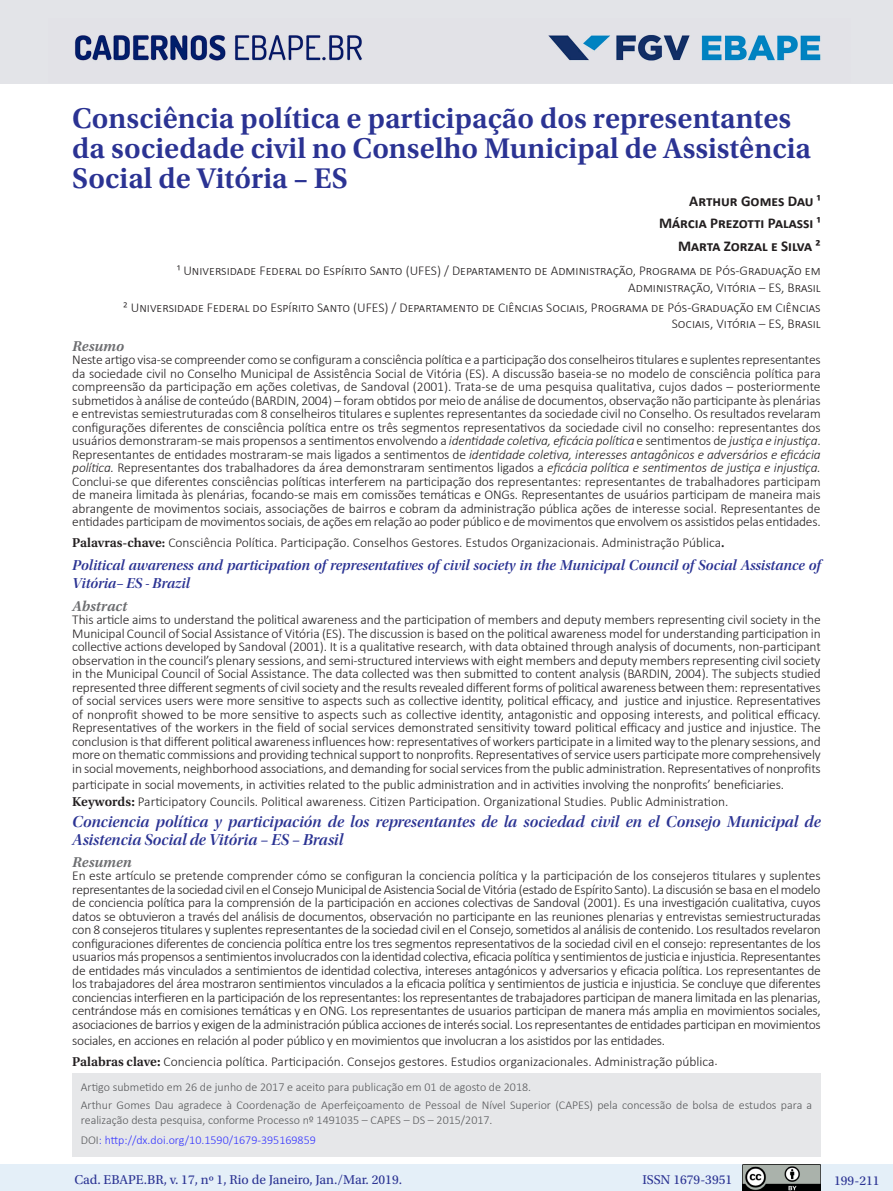
<style>
.page{position:relative;width:893px;height:1191px;background:#fff}
.page>*{position:absolute;margin:0;border:0;box-sizing:border-box;transform-origin:0 0}
._01_título_PT{font:600 30px/30px "Utopia Std";color:#2b3393}
._03_2_1_título_ESP{font:16.5px/18px "Utopia Std Semibold Disp It";color:#2b3393}
._03_3_1_título_IN{font:15px/18px "Utopia Std Semibold Disp It";color:#2b3393}
._02_autores{font:700 15px "Calibri";color:#231f20}
._03_0_titulo_resumo{font:italic 600 15px "Utopia Std";color:#6c6d70}
._03_3_2_resumo_IN{font:300 13.5px/13.5px "Calibri";letter-spacing:-.01em;color:#231f20;text-align:justify}
._03_2_2_resumo_ESP{font:300 13.5px/13.5px "Calibri";letter-spacing:-.02em;color:#231f20;text-align:justify}
._03_1_1_resumo_PT{font:300 13.5px/13.5px "Calibri";letter-spacing:-.015em;color:#231f20;text-align:justify}
._02_autores_-_tit{font:300 13.5px/16.2px "Calibri";color:#231f20;text-align:right}
._03_1_2_Keywords{font:300 13.5px "Calibri";color:#231f20}
._03_1_2_palavras-cha{font:300 13.5px "Calibri";color:#231f20}
.t1{font:13.5px "Utopia Std";color:#2b3393}
._06_3_nota_de_rodape{font:300 12px/14.4px "Calibri";color:#57585a}
._06_3_nota_de_rodape-2{font:300 12px "Calibri";color:#33f}
.s1{font-style:italic}
.s2{font-family:"Utopia Std";font-weight:600}
.s3{font-family:"Minion Pro";font-weight:700}
.s4{color:#57585a}
</style>
<div class="page">
<div style="left:0;top:0;width:893px;height:84px;background:#e3e4e8"></div>
<img style="left:74px;top:34px;width:747px;height:27px">
<div style="left:0;top:1164px;width:893px;height:27px;background:#e4eff8"></div>
<img style="left:743px;top:1164px;width:78px;height:27px">
<div style="left:72px;top:1073px;width:749px;height:83px;background:#e6e7e9"></div>
<p class="_01_título_PT" style="left:72px;top:104px;width:740px">Consciência política e participação dos representantes da sociedade civil no Conselho Municipal de Assistência<br>Social de Vitória – ES</p>
<p class="_02_autores" style="left:689px;top:191px;width:133px">Arthur Gomes Dau ¹</p>
<p class="_02_autores" style="left:659px;top:213px;width:163px">Márcia Prezotti Palassi ¹</p>
<p class="_02_autores" style="left:678px;top:235px;width:144px">Marta Zorzal e Silva ²</p>
<p class="_02_autores_-_tit" style="left:177px;top:263px;width:645px">¹ Universidade Federal do Espírito Santo (UFES) / Departamento de Administração, Programa de Pós-Graduação em<br>Administração, Vitória – ES, Brasil</p>
<p class="_02_autores_-_tit" style="left:123px;top:299px;width:699px">² Universidade Federal do Espírito Santo (UFES) / Departamento de Ciências Sociais, Programa de Pós-Graduação em Ciências<br>Sociais, Vitória – ES, Brasil</p>
<p class="_03_0_titulo_resumo" style="left:72px;top:337px;width:53px">Resumo</p>
<p class="_03_1_1_resumo_PT" style="left:72px;top:353px;width:750px">Neste artigo visa-se compreender como se configuram a consciência política e a participação dos conselheiros titulares e suplentes representantes da sociedade civil no Conselho Municipal de Assistência Social de Vitória (ES). A discussão baseia-se no modelo de consciência política para compreensão da participação em ações coletivas, de Sandoval (2001). Trata-se de uma pesquisa qualitativa, cujos dados – posteriormente submetidos à análise de conteúdo (BARDIN, 2004) – foram obtidos por meio de análise de documentos, observação não participante às plenárias e entrevistas semiestruturadas com 8 conselheiros titulares e suplentes representantes da sociedade civil no Conselho. Os resultados revelaram configurações diferentes de consciência política entre os três segmentos representativos da sociedade civil no conselho: representantes dos usuários demonstraram-se mais propensos a sentimentos envolvendo a <span class="s1">identidade coletiva, eficácia política</span> e sentimentos de <span class="s1">justiça e injustiça</span>.<br>Representantes de entidades mostraram-se mais ligados a sentimentos de <span class="s1">identidade coletiva, interesses antagônicos e adversários e eficácia política.</span> Representantes dos trabalhadores da área demonstraram sentimentos ligados a <span class="s1">eficácia política e sentimentos de justiça e injustiça.<br></span>Conclui-se que diferentes consciências políticas interferem na participação dos representantes: representantes de trabalhadores participam de maneira limitada às plenárias, focando-se mais em comissões temáticas e ONGs. Representantes de usuários participam de maneira mais abrangente de movimentos sociais, associações de bairros e cobram da administração pública ações de interesse social. Representantes de entidades participam de movimentos sociais, de ações em relação ao poder público e de movimentos que envolvem os assistidos pelas entidades.</p>
<p class="_03_1_2_Keywords" style="left:72px;top:534px;width:654px"><span class="s2">Palavras-chave</span><span class="s3">:</span> Consciência Política. Participação. Conselhos Gestores. Estudos Organizacionais. Administração Pública<span class="s3">.</span></p>
<p class="_03_3_1_título_IN" style="left:72px;top:557px;width:750px">Political awareness and participation of representatives of civil society in the Municipal Council of Social Assistance of<br>Vitória– ES - Brazil</p>
<p class="_03_0_titulo_resumo" style="left:72px;top:597px;width:57px">Abstract</p>
<p class="_03_3_2_resumo_IN" style="left:72px;top:613px;width:750px">This article aims to understand the political awareness and the participation of members and deputy members representing civil society in the Municipal Council of Social Assistance of Vitória (ES). The discussion is based on the political awareness model for understanding participation in collective actions developed by Sandoval (2001). It is a qualitative research, with data obtained through analysis of documents, non-participant observation in the council’s plenary sessions, and semi-structured interviews with eight members and deputy members representing civil society in the Municipal Council of Social Assistance. The data collected was then submitted to content analysis (BARDIN, 2004). The subjects studied represented three different segments of civil society and the results revealed different forms of political awareness between them: representatives of social services users were more sensitive to aspects such as collective identity, political efficacy, and justice and injustice. Representatives of nonprofit showed to be more sensitive to aspects such as collective identity, antagonistic and opposing interests, and political efficacy.<br>Representatives of the workers in the field of social services demonstrated sensitivity toward political efficacy and justice and injustice. The conclusion is that different political awareness influences how: representatives of workers participate in a limited way to the plenary sessions, and more on thematic commissions and providing technical support to nonprofits. Representatives of service users participate more comprehensively in social movements, neighborhood associations, and demanding for social services from the public administration. Representatives of nonprofits</p>
<p class="_03_3_2_resumo_IN" style="left:72px;top:778px;width:713px">participate in social movements, in activities related to the public administration and in activities involving the nonprofits’ beneficiaries.</p>
<p class="_03_3_2_resumo_IN" style="left:72px;top:794px;width:658px"><span class="s2">Keywords:</span> Participatory Councils. Political awareness. Citizen Participation. Organizational Studies. Public Administration.</p>
<p class="_03_2_1_título_ESP" style="left:72px;top:812px;width:750px">Conciencia política y participación de los representantes de la sociedad civil en el Consejo Municipal de<br>Asistencia Social de Vitória – ES – Brasil</p>
<p class="_03_0_titulo_resumo" style="left:72px;top:853px;width:61px">Resumen</p>
<p class="_03_2_2_resumo_ESP" style="left:72px;top:869px;width:750px">En este artículo se pretende comprender cómo se configuran la conciencia política y la participación de los consejeros titulares y suplentes representantes de la sociedad civil en el Consejo Municipal de Asistencia Social de Vitória (estado de Espírito Santo). La discusión se basa en el modelo de conciencia política para la comprensión de la participación en acciones colectivas de Sandoval (2001). Es una investigación cualitativa, cuyos datos se obtuvieron a través del análisis de documentos, observación no participante en las reuniones plenarias y entrevistas semiestructuradas con 8 consejeros titulares y suplentes representantes de la sociedad civil en el Consejo, sometidos al análisis de contenido. Los resultados revelaron configuraciones diferentes de conciencia política entre los tres segmentos representativos de la sociedad civil en el consejo: representantes de los usuarios más propensos a sentimientos involucrados con la identidad colectiva, eficacia política y sentimientos de justicia e injusticia. Representantes de entidades más vinculados a sentimientos de identidad colectiva, intereses antagónicos y adversarios y eficacia política. Los representantes de los trabajadores del área mostraron sentimientos vinculados a la eficacia política y sentimientos de justicia e injusticia. Se concluye que diferentes conciencias interfieren en la participación de los representantes: los representantes de trabajadores participan de manera limitada en las plenarias, centrándose más en comisiones temáticas y en ONG. Los representantes de usuarios participan de manera más amplia en movimientos sociales, asociaciones de barrios y exigen de la administración pública acciones de interés social. Los representantes de entidades participan en movimientos</p>
<p class="_03_2_2_resumo_ESP" style="left:72px;top:1034px;width:594px">sociales, en acciones en relación al poder público y en movimientos que involucran a los asistidos por las entidades.</p>
<p class="_03_1_2_palavras-cha" style="left:72px;top:1053px;width:647px"><span class="s2">Palabras clave:</span> Conciencia política. Participación. Consejos gestores. Estudios organizacionales. Administração pública.</p>
<p class="_06_3_nota_de_rodape" style="left:81px;top:1079px;width:452px">Artigo submetido em 26 de junho de 2017 e aceito para publicação em 01 de agosto de 2018.</p>
<p class="_06_3_nota_de_rodape" style="left:81px;top:1098px;width:733px">Arthur Gomes Dau agradece à Coordenação de Aperfeiçoamento de Pessoal de Nível Superior (CAPES) pela concessão de bolsa de estudos para a realização desta pesquisa, conforme Processo nº 1491035 – CAPES – DS – 2015/2017.</p>
<p class="_06_3_nota_de_rodape-2" style="left:81px;top:1132px;width:237px"><span class="s4">DOI</span>: http://dx.doi.org/10.1590/1679-395169859</p>
<p class="t1" style="left:74px;top:1172px;width:329px">Cad. EBAPE.BR, v. 17, nº 1, Rio de Janeiro, Jan./Mar. 2019.</p>
<p class="t1" style="left:642px;top:1172px;width:91px">ISSN 1679-3951</p>
<p class="t1" style="left:834px;top:1173px;width:47px">199-211</p>
</div>
